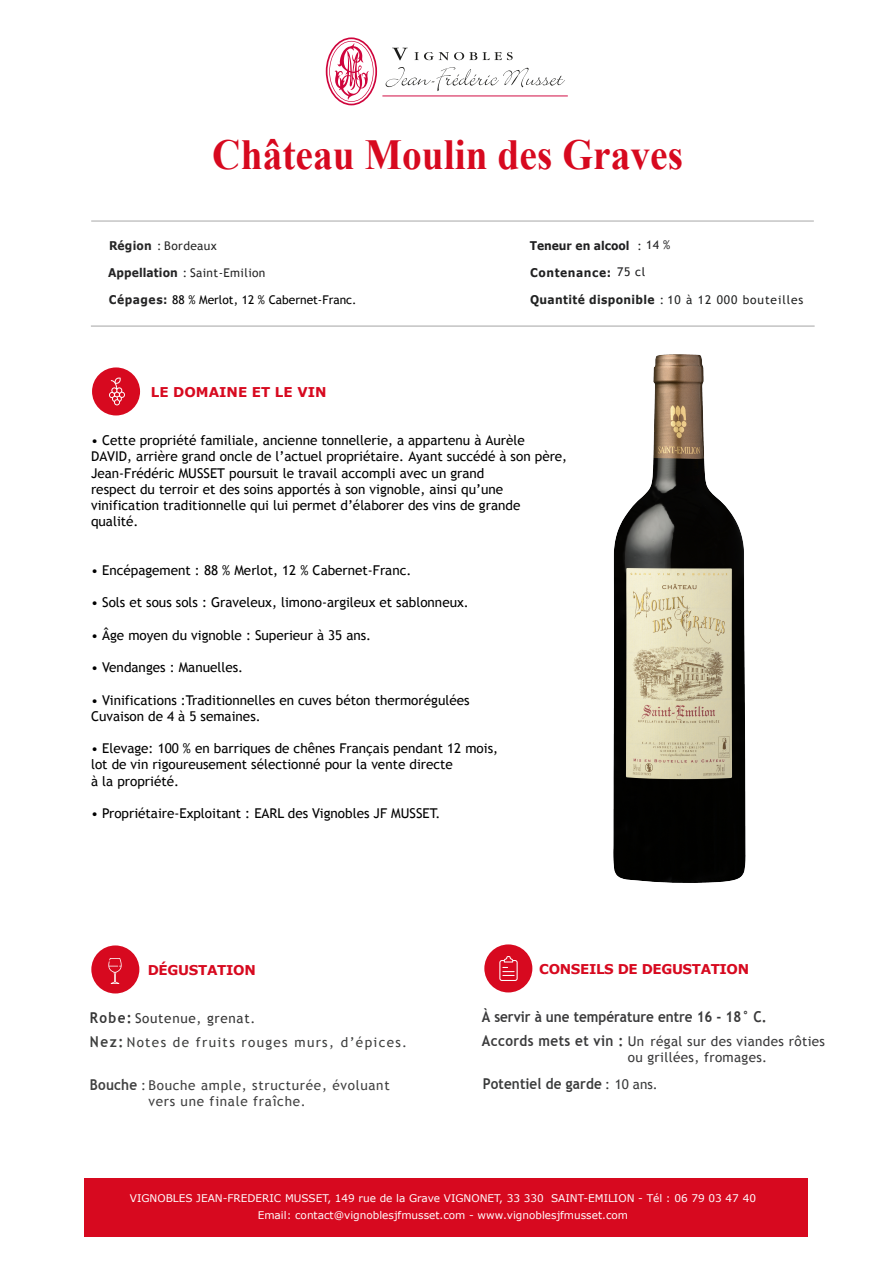
<style>
.page{position:relative;width:893px;height:1263px;background:#fff}
.page>*{position:absolute;margin:0;border:0;box-sizing:border-box;transform-origin:0 0}
.t1{font:700 42.75px "Times New Roman";color:#d7091f;scale:.92 1}
.t2{font:700 15px "Trebuchet MS";color:#3a3a3b;scale:.9 1}
.t3{font:700 15px "Trebuchet MS";letter-spacing:.01em;color:#3a3b3b;scale:.9 1}
.t4{font:13.5px/16.2px "Trebuchet MS";color:#000}
.t5{font:13.5px/16.2px "Trebuchet MS";letter-spacing:.025em;color:#3a3a3b}
.t6{font:13.5px/16.2px "Trebuchet MS";letter-spacing:.05em;color:#404040}
.t7{font:13.5px/23.5px "Trebuchet MS";letter-spacing:.1em;color:#3f403f}
.t8{font:700 13.5px "Verdana";letter-spacing:-.025em;color:#d7091f}
.t9{font:700 13.5px "Verdana";color:#d7091f}
.t10{font:12px "Trebuchet MS";letter-spacing:.03em;color:#272727}
.t11{font:12px "Trebuchet MS";letter-spacing:.075em;color:#212222}
.t12{font:12px "Trebuchet MS";color:#000}
.t13{font:700 12px "Verdana";letter-spacing:-.005em;color:#202021;scale:.9 1}
.t14{font:700 12px "Verdana";letter-spacing:.05em;color:#202021;scale:.9 1}
.t15{font:10.5px/16.5px "Verdana";color:#fff;text-align:center}
.s1{font-family:"Verdana";font-weight:700}
.s2{font-family:"Verdana";font-weight:700;color:#242425}
.s3{color:#242425}
.s4{font-family:"Trebuchet MS";font-weight:400}
.s5{font-weight:700;font-size:15px;color:#363636}
.s6{color:#363636}
.s7{font-weight:700;font-size:15px}
.s8{font-weight:400;font-size:13.5px}
</style>
<div class="page">
<hr style="left:91px;top:221px;width:722px;height:1px;background:#a8a8a8">
<hr style="left:91px;top:326px;width:723px;height:1px;background:#a4a4a4">
<div style="left:92px;top:367px;width:48px;height:48px;background:#d7091f;border-radius:50%"></div>
<img style="left:109px;top:377px;width:16px;height:29px">
<div style="left:84px;top:1177px;width:724px;height:59px;background:#d7091f"></div>
<svg style="left:326px;top:37px;width:51px;height:68px"></svg>
<svg style="left:392px;top:48px;width:15px;height:12px"></svg>
<svg style="left:414px;top:52px;width:87px;height:8px"></svg>
<svg style="left:507px;top:52px;width:5px;height:8px"></svg>
<svg style="left:385px;top:67px;width:180px;height:24px"></svg>
<hr style="left:382px;top:96px;width:186px;height:1px;background:#d20d44">
<img style="left:613px;top:354px;width:133px;height:529px">
<div style="left:91px;top:945px;width:48px;height:48px;background:#d7091f;border-radius:50%"></div>
<div style="left:484px;top:944px;width:48px;height:48px;background:#d7091f;border-radius:50%"></div>
<img style="left:108px;top:958px;width:14px;height:25px">
<img style="left:499px;top:956px;width:19px;height:24px">
<h1 class="t1" style="left:212px;top:125px;width:513px">Château Moulin des Graves</h1>
<p class="t10" style="left:109px;top:239px;width:109px"><span class="s1">Région</span> : Bordeaux</p>
<p class="t10" style="left:108px;top:266px;width:159px"><span class="s2">Appellation</span> <span class="s3">:</span> Saint-Emilion</p>
<p class="t12" style="left:109px;top:293px;width:249px"><span class="s2">Cépages:</span> 88 % Merlot, 12 % Cabernet-Franc.</p>
<p class="t13" style="left:530px;top:237px;width:158px">Teneur en alcool <span class="s4">: 14 %</span></p>
<p class="t14" style="left:530px;top:264px;width:129px">Contenance: <span class="s4">75 cl</span></p>
<p class="t11" style="left:530px;top:292px;width:275px"><span class="s1">Quantité disponible</span> : 10 à 12 000 bouteilles</p>
<p class="t9" style="left:151px;top:383px;width:177px">LE DOMAINE ET LE VIN</p>
<p class="t4" style="left:91px;top:432px;width:478px">• Cette propriété familiale, ancienne tonnellerie, a appartenu à Aurèle DAVID, arrière grand oncle de l’actuel propriétaire. Ayant succédé à son père, Jean-Frédéric MUSSET poursuit le travail accompli avec un grand<br>respect du terroir et des soins apportés à son vignoble, ainsi qu’une vinification traditionnelle qui lui permet d’élaborer des vins de grande qualité.</p>
<p class="t4" style="left:91px;top:562px;width:322px">• Encépagement : 88 % Merlot, 12 % Cabernet-Franc.</p>
<p class="t4" style="left:91px;top:594px;width:379px">• Sols et sous sols : Graveleux, limono-argileux et sablonneux.</p>
<p class="t4" style="left:91px;top:627px;width:282px">• Âge moyen du vignoble : Superieur à 35 ans.</p>
<p class="t4" style="left:91px;top:659px;width:154px">• Vendanges : Manuelles.</p>
<p class="t4" style="left:91px;top:692px;width:380px">• Vinifications :Traditionnelles en cuves béton thermorégulées<br>Cuvaison de 4 à 5 semaines.</p>
<p class="t4" style="left:91px;top:740px;width:408px">• Elevage: 100 % en barriques de chênes Français pendant 12 mois, lot de vin rigoureusement sélectionné pour la vente directe<br>à la propriété.</p>
<p class="t4" style="left:91px;top:805px;width:351px">• Propriétaire-Exploitant : EARL des Vignobles JF MUSSET.</p>
<p class="t8" style="left:148px;top:961px;width:109px">DÉGUSTATION</p>
<p class="t7" style="left:90px;top:1006px;width:319px"><span class="s5">Robe:</span> <span class="s6">Soutenue, grenat.<br></span><span class="s7">Nez:</span> Notes de fruits rouges murs, d’épices.</p>
<p class="t6" style="left:148px;top:1076px;width:243px;text-indent:-58px"><span class="s7">Bouche</span> : Bouche ample, structurée, évoluant vers une finale fraîche.</p>
<p class="t8" style="left:539px;top:960px;width:211px">CONSEILS DE DEGUSTATION</p>
<p class="t2" style="left:482px;top:1007px;width:318px">À servir à une température entre 16 - 18° C.</p>
<p class="t5" style="left:627px;top:1033px;width:199px;text-indent:-146px"><span class="s7">Accords mets et vin :</span> Un régal sur des viandes rôties ou grillées, fromages.</p>
<p class="t3" style="left:482px;top:1074px;width:196px">Potentiel de garde <span class="s8">: 10 ans.</span></p>
<p class="t15" style="left:130px;top:1189px;width:627px">VIGNOBLES JEAN-FREDERIC MUSSET, 149 rue de la Grave VIGNONET, 33 330 SAINT-EMILION - Tél : 06 79 03 47 40<br>Email: contact@vignoblesjfmusset.com - www.vignoblesjfmusset.com</p>
</div>
